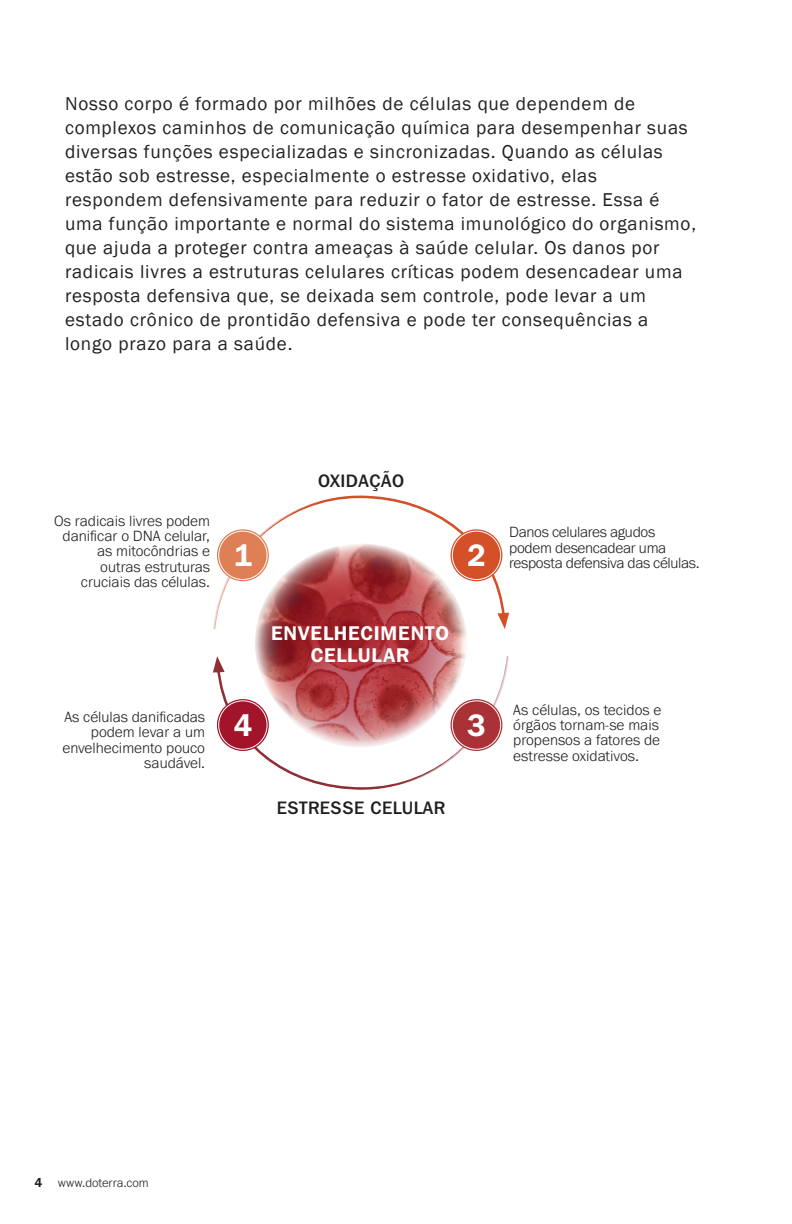
<style>
.page{position:relative;width:792px;height:1224px;background:#fff}
.page>*{position:absolute;margin:0;border:0;box-sizing:border-box;transform-origin:0 0}
.Table_names{font:600 30.8px "Franklin Gothic IT Cby BT";color:#fff}
.body_large{font:600 19.8px/22px "Franklin Gothic IT Cby BT";letter-spacing:.04em;color:#fff;text-align:center}
.body_large-2{font:19.2px/24px "Franklin Gothic";letter-spacing:.04em;color:#231f20}
.body_large-3{font:500 18px "Franklin Gothic IT Cby BT";letter-spacing:.025em;color:#231f20}
.body_small{font:300 15.4px/15.4px "Franklin Gothic URW";color:#231f20;text-align:right}
.body_small-2{font:300 15.4px/15.4px "Franklin Gothic URW";letter-spacing:-.02em;color:#231f20}
.Head{font:300 12.8px "Franklin Gothic URW";color:#231f20}
.s1{font-family:"Franklin Gothic IT Cby BT";font-weight:600}
</style>
<div class="page">
<svg style="left:258px;top:543px;width:204px;height:205px;background:#a6393e"></svg>
<svg style="left:217px;top:654px;width:292px;height:136px"></svg>
<svg style="left:213px;top:656px;width:12px;height:17px"></svg>
<div style="left:217px;top:699px;width:52px;height:52px;background:#a11429;border-radius:50%"></div>
<div style="left:218px;top:700px;width:50px;height:50px;border:1px solid #fff;border-radius:50%"></div>
<div style="left:451px;top:699px;width:51px;height:52px;background:#a93237;border-radius:50%"></div>
<div style="left:452px;top:700px;width:49px;height:50px;border:1px solid #fff;border-radius:50%"></div>
<svg style="left:213px;top:495px;width:292px;height:137px"></svg>
<svg style="left:497px;top:612px;width:12px;height:17px"></svg>
<div style="left:217px;top:529px;width:52px;height:52px;background:#de7f55;border-radius:50%"></div>
<div style="left:218px;top:531px;width:50px;height:49px;border:1px solid #fff;border-radius:50%"></div>
<div style="left:451px;top:529px;width:51px;height:52px;background:#d35029;border-radius:50%"></div>
<div style="left:452px;top:531px;width:49px;height:49px;border:1px solid #fff;border-radius:50%"></div>
<p class="body_large-2" style="left:65px;top:92px;width:633px">Nosso corpo é formado por milhões de células que dependem de complexos caminhos de comunicação química para desempenhar suas diversas funções especializadas e sincronizadas. Quando as células estão sob estresse, especialmente o estresse oxidativo, elas respondem defensivamente para reduzir o fator de estresse. Essa é uma função importante e normal do sistema imunológico do organismo, que ajuda a proteger contra ameaças à saúde celular. Os danos por radicais livres a estruturas celulares críticas podem desencadear uma resposta defensiva que, se deixada sem controle, pode levar a um estado crônico de prontidão defensiva e pode ter consequências a longo prazo para a saúde.</p>
<p class="body_small" style="left:54px;top:512px;width:157px">Os radicais livres podem danificar o DNA celular, as mitocôndrias e outras estruturas cruciais das células.</p>
<p class="body_small" style="left:62px;top:709px;width:144px">As células danificadas podem levar a um envelhecimento pouco saudável.</p>
<p class="body_large-3" style="left:318px;top:470px;width:88px">OXIDAÇÃO</p>
<p class="Table_names" style="left:234px;top:536px;width:20px">1</p>
<p class="Table_names" style="left:467px;top:536px;width:20px">2</p>
<p class="body_large" style="left:271px;top:622px;width:179px">ENVELHECIMENTO<br>CELLULAR</p>
<p class="Table_names" style="left:234px;top:706px;width:20px">4</p>
<p class="Table_names" style="left:467px;top:706px;width:20px">3</p>
<p class="body_large-3" style="left:277px;top:797px;width:170px">ESTRESSE CELULAR</p>
<p class="body_small-2" style="left:509px;top:524px;width:192px">Danos celulares agudos podem desencadear uma resposta defensiva das células.</p>
<p class="body_small" style="left:513px;top:702px;width:150px;text-align:left">As células, os tecidos e órgãos tornam-se mais propensos a fatores de estresse oxidativos.</p>
<p class="Head" style="left:35px;top:1175px;width:116px"><span class="s1">4</span> www.doterra.com</p>
</div>
